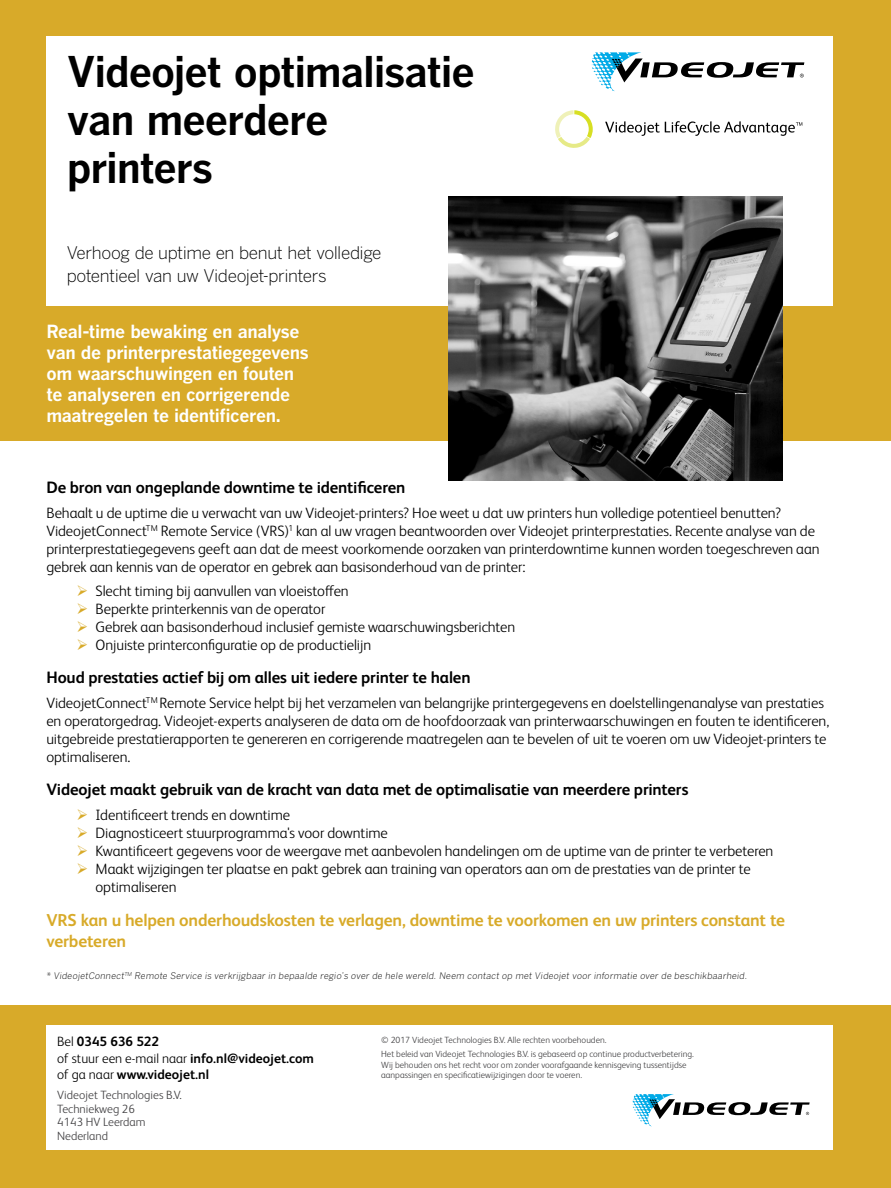
<style>
.page{position:relative;width:891px;height:1188px;background:#fff}
.page>*{position:absolute;margin:0;border:0;box-sizing:border-box;transform-origin:0 0}
.t1{font:700 42px/48px "Benton Gothic";letter-spacing:-.03em;color:#000}
.t2{font:18px/21px "Benton Got Bol";letter-spacing:-.025em;color:#fff}
.t3{font:700 17.25px/21px "FS Albert Pro";letter-spacing:-.01em;color:#d8aa29}
.t4{font:300 17.25px/22.5px "Benton Gothic";letter-spacing:-.025em;color:#000}
.t5{font:700 16.5px "FS Albert Pro";letter-spacing:-.01em;color:#000}
.t6{font:300 15px/18px "FS Albert Pro";letter-spacing:-.005em;color:#000}
.t7{font:700 13.5px/16.5px "FS Albert Pro";color:#000}
.t8{font:300 12px/13.5px "FS Albert Pro";color:#414042}
.t9{font:300 9px/14.7px "FS Albert Pro";color:#414042}
.t10{font:italic 300 9px "Benton Gothic";letter-spacing:.02em;color:#000}
.s1{color:#d8aa29}
.s2{font-weight:300}
</style>
<div class="page">
<div style="left:0;top:1005px;width:891px;height:183px;background:#d8aa29"></div>
<div style="left:0;top:0;width:891px;height:440px;background:#d8aa29"></div>
<div style="left:46px;top:36px;width:787px;height:270px;background:#fff"></div>
<svg style="left:592px;top:52px;width:212px;height:39px"></svg>
<img style="left:448px;top:196px;width:335px;height:285px">
<div style="left:46px;top:1025px;width:787px;height:124px;background:#fff"></div>
<svg style="left:633px;top:1094px;width:177px;height:32px"></svg>
<svg style="left:555px;top:110px;width:38px;height:38px"></svg>
<svg style="left:605px;top:121px;width:197px;height:15px"></svg>
<h1 class="t1" style="left:67px;top:49px;width:410px">Videojet optimalisatie van meerdere printers</h1>
<p class="t4" style="left:67px;top:242px;width:316px">Verhoog de uptime en benut het volledige potentieel van uw Videojet-printers</p>
<p class="t2" style="left:46px;top:320px;width:264px">Real-time bewaking en analyse van de printerprestatiegegevens om waarschuwingen en fouten te analyseren en corrigerende maatregelen te identificeren.</p>
<p class="t5" style="left:46px;top:476px;width:361px">De bron van ongeplande downtime te identificeren</p>
<p class="t6" style="left:46px;top:503px;width:775px">Behaalt u de uptime die u verwacht van uw Videojet-printers? Hoe weet u dat uw printers hun volledige potentieel benutten?<br>VideojetConnect<sup>TM</sup> Remote Service (VRS)<sup>1</sup> kan al uw vragen beantwoorden over Videojet printerprestaties. Recente analyse van de printerprestatiegegevens geeft aan dat de meest voorkomende oorzaken van printerdowntime kunnen worden toegeschreven aan gebrek aan kennis van de operator en gebrek aan basisonderhoud van de printer:</p>
<p class="t6" style="left:76px;top:581px;width:274px"><span class="s1">➢</span> Slecht timing bij aanvullen van vloeistoffen</p>
<p class="t6" style="left:76px;top:599px;width:251px"><span class="s1">➢</span> Beperkte printerkennis van de operator</p>
<p class="t6" style="left:76px;top:617px;width:440px"><span class="s1">➢</span> Gebrek aan basisonderhoud inclusief gemiste waarschuwingsberichten</p>
<p class="t6" style="left:76px;top:635px;width:296px"><span class="s1">➢</span> Onjuiste printerconfiguratie op de productielijn</p>
<p class="t5" style="left:46px;top:666px;width:426px">Houd prestaties actief bij om alles uit iedere printer te halen</p>
<p class="t6" style="left:46px;top:693px;width:784px">VideojetConnect<sup>TM</sup> Remote Service helpt bij het verzamelen van belangrijke printergegevens en doelstellingenanalyse van prestaties en operatorgedrag. Videojet-experts analyseren de data om de hoofdoorzaak van printerwaarschuwingen en fouten te identificeren, uitgebreide prestatierapporten te genereren en corrigerende maatregelen aan te bevelen of uit te voeren om uw Videojet-printers te optimaliseren.</p>
<p class="t5" style="left:46px;top:778px;width:644px">Videojet maakt gebruik van de kracht van data met de optimalisatie van meerdere printers</p>
<p class="t6" style="left:76px;top:805px;width:215px"><span class="s1">➢</span> Identificeert trends en downtime</p>
<p class="t6" style="left:76px;top:823px;width:313px"><span class="s1">➢</span> Diagnosticeert stuurprogramma's voor downtime</p>
<p class="t6" style="left:76px;top:841px;width:699px"><span class="s1">➢</span> Kwantificeert gegevens voor de weergave met aanbevolen handelingen om de uptime van de printer te verbeteren</p>
<p class="t6" style="left:96px;top:859px;width:657px;text-indent:-19px"><span class="s1">➢</span> Maakt wijzigingen ter plaatse en pakt gebrek aan training van operators aan om de prestaties van de printer te optimaliseren</p>
<p class="t3" style="left:46px;top:909px;width:740px">VRS kan u helpen onderhoudskosten te verlagen, downtime te voorkomen en uw printers constant te verbeteren</p>
<p class="t10" style="left:46px;top:971px;width:703px">* VideojetConnect<sup>TM</sup> Remote Service is verkrijgbaar in bepaalde regio’s over de hele wereld. Neem contact op met Videojet voor informatie over de beschikbaarheid.</p>
<p class="t7" style="left:57px;top:1033px;width:258px"><span class="s2">Bel</span> 0345 636 522<br><span class="s2">of stuur een e-mail naar</span> info.nl@videojet.com <span class="s2">of ga naar</span> www.videojet.nl</p>
<p class="t8" style="left:57px;top:1088px;width:126px">Videojet Technologies B.V.<br>Techniekweg 26<br>4143 HV Leerdam<br>Nederland</p>
<p class="t9" style="left:381px;top:1032px;width:314px">© 2017 Videojet Technologies B.V. Alle rechten voorbehouden.<br>Het beleid van Videojet Technologies B.V. is gebaseerd op continue productverbetering.</p>
<p class="t9" style="left:381px;top:1059px;width:307px;line-height:10.5px">Wij behouden ons het recht voor om zonder voorafgaande kennisgeving tussentijdse aanpassingen en specificatiewijzigingen door te voeren.</p>
</div>
